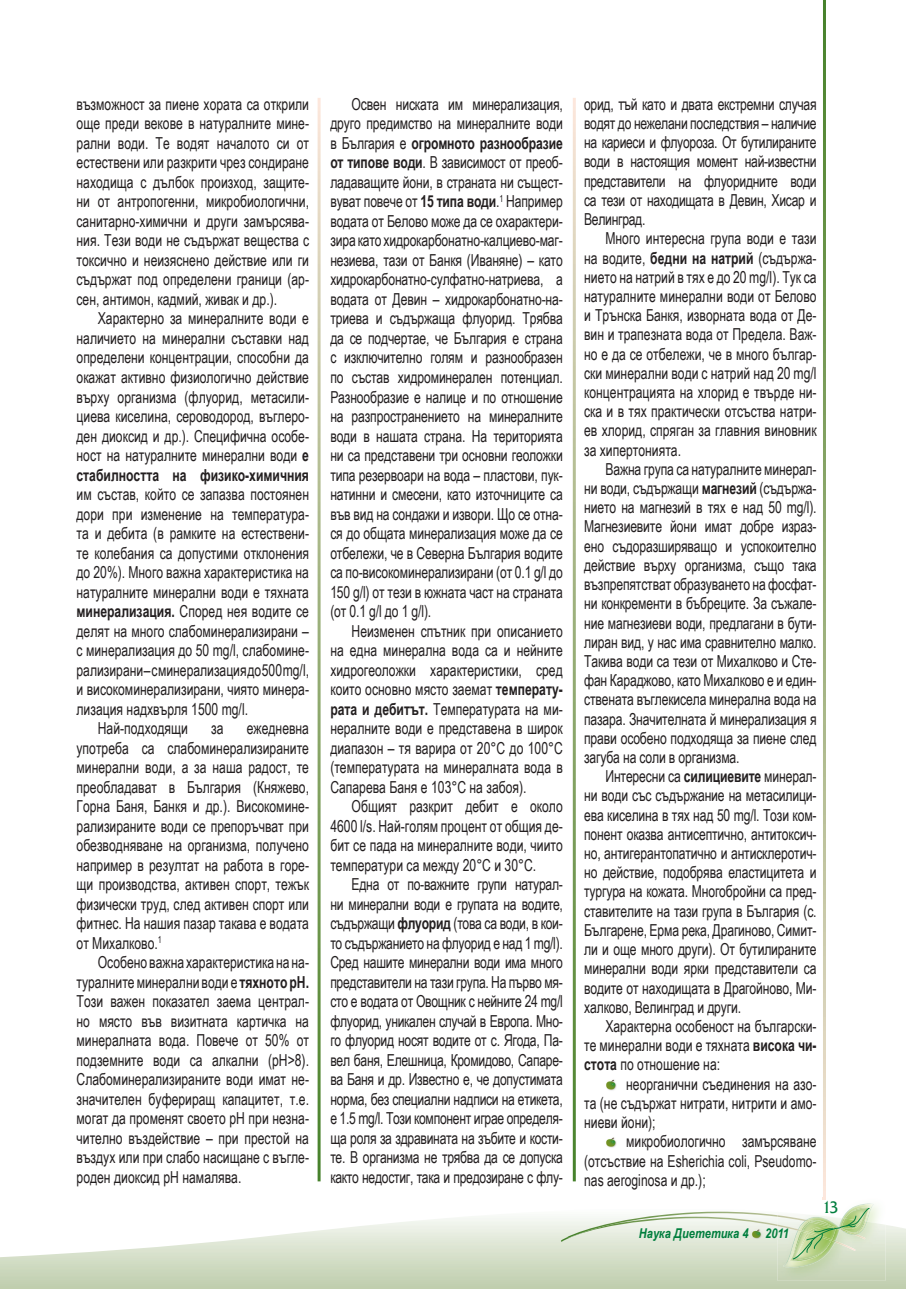
<style>
.page{position:relative;width:906px;height:1289px;background:#fff}
.page>*{position:absolute;margin:0;border:0;box-sizing:border-box;transform-origin:0 0}
.t1{font:18px "Fresco Bg";color:#007e3d;scale:.9 1}
.t2{font:16.5px/19.5px "Arial Narrow";color:#231f20;text-align:justify;scale:.9 1}
.t3{font:italic 700 13.5px "Arial Narrow";color:#007e3d}
.s1{font-weight:700}
</style>
<div class="page">
<svg style="left:0;top:1217px;width:906px;height:71px"></svg>
<svg style="left:823px;top:0;width:3px;height:1197px;background:#9baf7b"></svg>
<img style="left:874px;top:1205px;width:5px;height:6px">
<img style="left:777px;top:1211px;width:108px;height:69px">
<img style="left:783px;top:1259px;width:56px;height:8px">
<img style="left:871px;top:1203px;width:3px;height:18px">
<img style="left:789px;top:1260px;width:42px;height:1px">
<img style="left:789px;top:1259px;width:46px;height:1px">
<svg style="left:561px;top:1197px;width:310px;height:62px"></svg>
<svg style="left:606px;top:1079px;width:11px;height:11px"></svg>
<svg style="left:606px;top:1137px;width:11px;height:11px"></svg>
<p class="t2" style="left:77px;top:94px;width:260px">възможност за пиене хората са открили още преди векове в натуралните мине&shy;рални води. Те водят началото си от естествени или разкрити чрез сондиране находища с дълбок произход, защите&shy;ни от антропогенни, микробиологични, санитарно-химични и други замърсява&shy;ния. Тези води не съдържат вещества с токсично и неизяснено действие или ги съдържат под определени граници (ар&shy;сен, антимон, кадмий, живак и др.).</p>
<p class="t2" style="left:77px;top:309px;width:260px;text-indent:21px">Характерно за минералните води е наличието на минерални съставки над определени концентрации, способни да окажат активно физиологично действие върху организма (флуорид, метасили&shy;циева киселина, сероводород, въглеро&shy;ден диоксид и др.). Специфична особе&shy;ност на натуралните минерални води <span class="s1">е стабилността на физико-химичния</span></p>
<p class="t2" style="left:77px;top:484px;width:260px">им състав, който се запазва постоянен</p>
<p class="t2" style="left:77px;top:504px;width:260px">дори при изменение на температура-</p>
<p class="t2" style="left:77px;top:523px;width:260px">та и дебита (в рамките на естествени-</p>
<p class="t2" style="left:77px;top:543px;width:260px">те колебания са допустими отклонения</p>
<p class="t2" style="left:77px;top:562px;width:260px">до 20%). Много важна характеристика на</p>
<p class="t2" style="left:77px;top:582px;width:260px">натуралните минерални води е тяхната</p>
<p class="t2" style="left:77px;top:601px;width:260px"><span class="s1">минерализация.</span> Според нея водите се</p>
<p class="t2" style="left:77px;top:621px;width:260px">делят на много слабоминерализирани –</p>
<p class="t2" style="left:77px;top:640px;width:260px">с минерализация до 50 mg/l, слабомине-</p>
<p class="t2" style="left:77px;top:660px;width:260px">рализирани – сминерализациядо 500 mg/l,</p>
<p class="t2" style="left:77px;top:679px;width:260px">и високоминерализирани, чиято минера-</p>
<p class="t2" style="left:77px;top:699px;width:192px">лизация надхвърля 1500 mg/l.</p>
<p class="t2" style="left:98px;top:718px;width:102px">Най-подходящи</p>
<p class="t2" style="left:211px;top:718px;width:15px">за</p>
<p class="t2" style="left:77px;top:718px;width:260px;text-indent:170px">ежедневна употреба са слабоминерализираните минерални води, а за наша радост, те преобладават в България (Княжево, Горна Баня, Банкя и др.). Високомине&shy;рализираните води се препоръчват при обезводняване на организма, получено например в резултат на работа в горе&shy;щи производства, активен спорт, тежък физически труд, след активен спорт или фитнес. На нашия пазар такава е водата от Михалково.<sup>1</sup></p>
<p class="t2" style="left:77px;top:952px;width:260px;text-indent:21px">Особено важна характеристика на на&shy;туралнитеминерални води е <span class="s1">тяхното рН.<br></span>Този важен показател заема централ&shy;но място във визитната картичка на минералната вода. Повече от 50% от подземните води са алкални (рН&gt;8).<br>Слабоминерализираните води имат не&shy;значителен буфериращ капацитет, т.е. могат да променят своето рН при незна&shy;чително въздействие – при престой на въздух или при слабо насищане с въгле&shy;роден диоксид рН намалява.</p>
<p class="t2" style="left:330px;top:94px;width:260px;text-indent:21px">Освен ниската им минерализация, друго предимство на минералните води в България е <span class="s1">огромното разнообразие от типове води</span>. В зависимост от преоб&shy;ладаващите йони, в страната ни същест&shy;вуват повече от <span class="s1">15 типа води</span>.<sup>1</sup> Например водата от Белово може да се охарактери&shy;зира като хидрокарбонатно-калциево-маг&shy;незиева, тази от Банкя (Иваняне) – като хидрокарбонатно-сулфатно-натриева, а водата от Девин – хидрокарбонатно-на&shy;триева и съдържаща флуорид. Трябва да се подчертае, че България е страна с изключително голям и разнообразен по състав хидроминерален потенциал.<br>Разнообразие е налице и по отношение на разпространението на минералните води в нашата страна. На територията ни са представени три основни геоложки типа резервоари на вода – пластови, пук&shy;натинни и смесени, като източниците са във вид на сондажи и извори. Що се отна&shy;ся до общата минерализация може да се отбележи, че в Северна България водите са по-високоминерализирани (от 0.1 g/l до 150 g/l) от тези в южната част на страната (от 0.1 g/l до 1 g/l).</p>
<p class="t2" style="left:330px;top:621px;width:260px;text-indent:21px">Неизменен спътник при описанието на една минерална вода са и нейните хидрогеоложки характеристики, сред които основно място заемат <span class="s1">температу&shy;рата и дебитът.</span> Температурата на ми&shy;нералните води е представена в широк диапазон – тя варира от 20°С до 100°С (температурата на минералната вода в Сапарева Баня е 103°С на забоя).</p>
<p class="t2" style="left:330px;top:796px;width:260px;text-indent:21px">Общият разкрит дебит е около 4600 l/s. Най-голям процент от общия де&shy;бит се пада на минералните води, чиито температури са между 20°С и 30°С.</p>
<p class="t2" style="left:330px;top:874px;width:260px;text-indent:21px">Една от по-важните групи натурал&shy;ни минерални води е групата на водите, съдържащи <span class="s1">флуорид</span> (това са води, в кои&shy;то съдържанието на флуорид е над 1 mg/l).<br>Сред нашите минерални води има много представители на тази група. На първо мя&shy;сто е водата от Овощник с нейните 24 mg/l флуорид, уникален случай в Европа. Мно&shy;го флуорид носят водите от с. Ягода, Па&shy;вел баня, Елешница, Кромидово, Сапаре&shy;ва Баня и др. Известно е, че допустимата норма, без специални надписи на етикета, е 1.5 mg/l. Този компонент играе определя&shy;ща роля за здравината на зъбите и кости&shy;те. В организма не трябва да се допуска както недостиг, така и предозиране с флу-</p>
<p class="t2" style="left:584px;top:94px;width:260px">орид, тъй като и двата екстремни случая водят до нежелани последствия – наличие на кариеси и флуороза. От бутилираните води в настоящия момент най-известни представители на флуоридните води са тези от находищата в Девин, Хисар и Велинград.</p>
<p class="t2" style="left:584px;top:229px;width:260px;text-indent:21px">Много интересна група води е тази на водите, <span class="s1">бедни на натрий</span> (съдържа&shy;нието на натрий в тях е до 20 mg/l). Тук са натуралните минерални води от Белово и Трънска Банкя, изворната вода от Де&shy;вин и трапезната вода от Предела. Важ&shy;но е да се отбележи, че в много българ&shy;ски минерални води с натрий над 20 mg/l концентрацията на хлорид е твърде ни&shy;ска и в тях практически отсъства натри&shy;ев хлорид, спряган за главния виновник за хипертонията.</p>
<p class="t2" style="left:584px;top:459px;width:260px;text-indent:21px">Важна група са натуралните минерал&shy;ни води, съдържащи <span class="s1">магнезий</span> (съдържа&shy;нието на магнезий в тях е над 50 mg/l).<br>Магнезиевите йони имат добре израз&shy;ено съдоразширяващо и успокоително действие върху организма, също така възпрепятстват образуването на фосфат&shy;ни конкременти в бъбреците. За съжале&shy;ние магнезиеви води, предлагани в бути&shy;лиран вид, у нас има сравнително малко.<br>Такива води са тези от Михалково и Сте&shy;фан Караджово, като Михалково е и един&shy;ствената въглекисела минерална вода на пазара. Значителната й минерализация я прави особено подходяща за пиене след загуба на соли в организма.</p>
<p class="t2" style="left:584px;top:766px;width:260px;text-indent:21px">Интересни са <span class="s1">силициевите</span> минерал&shy;ни води със съдържание на метасилици&shy;ева киселина в тях над 50 mg/l. Този ком&shy;понент оказва антисептично, антитоксич&shy;но, антигерантопатично и антисклеротич&shy;но действие, подобрява еластицитета и тургура на кожата. Многобройни са пред&shy;ставителите на тази група в България (с.<br>Българене, Ерма река, Драгиново, Симит&shy;ли и още много други). От бутилираните минерални води ярки представители са водите от находищата в Драгойново, Ми&shy;халково, Велинград и други.</p>
<p class="t2" style="left:584px;top:1016px;width:260px;text-indent:21px">Характерна особеност на български&shy;те минерални води е тяхната <span class="s1">висока чи&shy;стота</span> по отношение на:</p>
<p class="t2" style="left:584px;top:1073px;width:260px;text-indent:42px">неорганични съединения на азо&shy;та (не съдържат нитрати, нитрити и амо&shy;ниеви йони);</p>
<p class="t2" style="left:584px;top:1131px;width:260px;text-indent:42px">микробиологично замърсяване (отсъствие на Esherichia coli, Pseudomo&shy;nas aeroginosa и др.);</p>
<p class="t3" style="left:639px;top:1225px;width:152px">Наука Диететика 4 2011</p>
<p class="t1" style="left:824px;top:1201px;width:18px">13</p>
</div>
